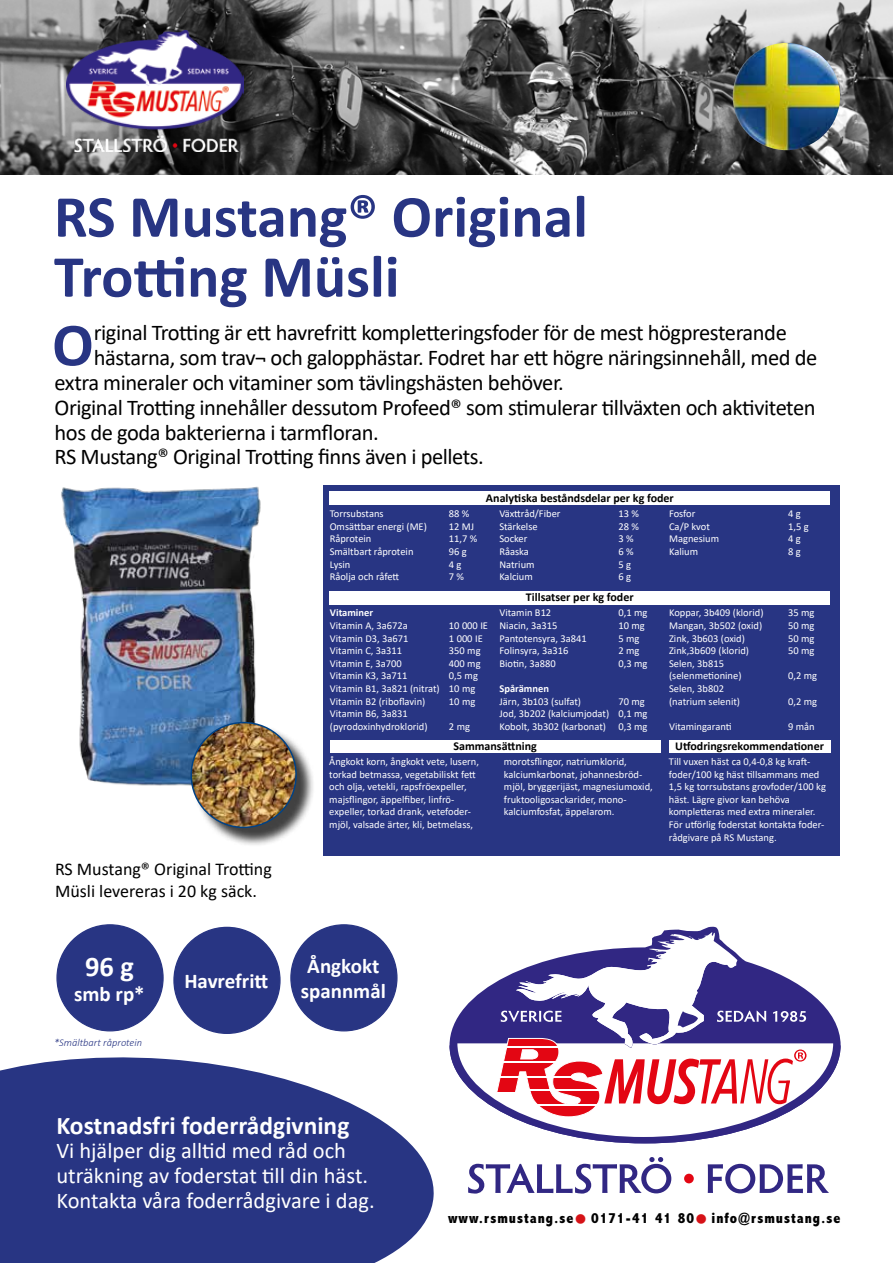
<style>
.page{position:relative;width:893px;height:1263px;background:#fff}
.page>*{position:absolute;margin:0;border:0;box-sizing:border-box;transform-origin:0 0}
.t1{font:700 61.5px "Calibri";color:#283583}
.t2{font:700 60px/60px "Calibri";color:#283583}
.t3{font:700 28.5px "Calibri";color:#fff}
.t4{font:700 25.5px "Calibri";color:#fff}
.t5{font:22.5px "Calibri";letter-spacing:-.02em;color:#000}
.t6{font:22.5px/24.8px "Calibri";color:#fff}
.t7{font:700 21px/25.2px "Calibri";color:#fff;text-align:center}
.t8{font:18px/21.6px "Calibri";color:#000}
.t9{font:800 condensed 15px "Abadi MT Pro";letter-spacing:.065em;color:#000}
.t10{font:700 12px "Calibri";color:#000}
.t11{font:10.5px/12.6px "Calibri";color:#fff}
.t12{font:italic 300 10.5px "Calibri";color:#283583}
.t13{font:700 10.5px "Calibri";color:#fff}
.s1{color:#d61217}
</style>
<div class="page">
<svg style="left:0;top:1057px;width:434px;height:206px;background:#434f93"></svg>
<svg style="left:468px;top:1157px;width:203px;height:36px"></svg>
<div style="left:684px;top:1174px;width:10px;height:9px;background:#e30613;border-radius:50%"></div>
<svg style="left:708px;top:1164px;width:121px;height:29px"></svg>
<svg style="left:449px;top:932px;width:392px;height:211px"></svg>
<img style="left:0;top:0;width:893px;height:174px">
<div style="left:323px;top:485px;width:517px;height:371px;background:#283583"></div>
<div style="left:330px;top:492px;width:500px;height:13px;background:#fff"></div>
<div style="left:330px;top:591px;width:500px;height:13px;background:#fff"></div>
<div style="left:330px;top:740px;width:330px;height:13px;background:#fff"></div>
<div style="left:669px;top:740px;width:161px;height:13px;background:#fff"></div>
<div style="left:174px;top:927px;width:106px;height:106px;background:#283583;border-radius:50%"></div>
<div style="left:291px;top:925px;width:106px;height:106px;background:#283583;border-radius:50%"></div>
<div style="left:57px;top:925px;width:106px;height:106px;background:#283583;border-radius:50%"></div>
<img style="left:733px;top:43px;width:107px;height:107px;border-radius:54px">
<img style="left:66px;top:31px;width:177px;height:121px">
<img style="left:61px;top:486px;width:200px;height:300px">
<div style="left:193px;top:724px;width:122px;height:123px;background:#000;opacity:.75"></div>
<img style="left:191px;top:722px;width:105px;height:105px;border-radius:52px">
<div style="left:190px;top:722px;width:107px;height:106px;border:2px solid #004286;border-radius:50%"></div>
<h2 class="t2" style="left:54px;top:186px;width:535px">RS Mustang® Original<br>Trotting Müsli</h2>
<h1 class="t1" style="left:52px;top:301px;width:43px">O</h1>
<h3 class="t5" style="left:94px;top:317px;width:695px">riginal Trotting är ett havrefritt kompletteringsfoder för de mest högpresterande</h3>
<h3 class="t5" style="left:94px;top:342px;width:725px">hästarna, som trav¬ och galopphästar. Fodret har ett högre näringsinnehåll, med de</h3>
<h3 class="t5" style="left:55px;top:367px;width:511px">extra mineraler och vitaminer som tävlingshästen behöver.</h3>
<h3 class="t5" style="left:55px;top:392px;width:763px">Original Trotting innehåller dessutom Profeed® som stimulerar tillväxten och aktiviteten</h3>
<h3 class="t5" style="left:55px;top:416px;width:326px">hos de goda bakterierna i tarmfloran.</h3>
<h3 class="t5" style="left:55px;top:441px;width:431px">RS Mustang® Original Trotting finns även i pellets.</h3>
<p class="t11" style="left:330px;top:507px;width:55px">Torrsubstans</p>
<p class="t11" style="left:449px;top:507px;width:22px">88 %</p>
<p class="t11" style="left:330px;top:520px;width:99px">Omsättbar energi (ME)</p>
<p class="t11" style="left:449px;top:520px;width:27px">12 MJ</p>
<p class="t11" style="left:330px;top:532px;width:43px">Råprotein</p>
<p class="t11" style="left:449px;top:532px;width:30px">11,7 %</p>
<p class="t11" style="left:330px;top:545px;width:85px">Smältbart råprotein</p>
<p class="t11" style="left:449px;top:545px;width:19px">96 g</p>
<p class="t11" style="left:330px;top:557px;width:22px">Lysin</p>
<p class="t11" style="left:449px;top:557px;width:14px">4 g</p>
<p class="t11" style="left:330px;top:570px;width:71px">Råolja och råfett</p>
<p class="t11" style="left:449px;top:570px;width:17px">7 %</p>
<p class="t10" style="left:486px;top:490px;width:189px">Analytiska beståndsdelar per kg foder</p>
<p class="t11" style="left:499px;top:507px;width:63px">Växttråd/Fiber</p>
<p class="t11" style="left:618px;top:507px;width:22px">13 %</p>
<p class="t11" style="left:499px;top:520px;width:40px">Stärkelse</p>
<p class="t11" style="left:618px;top:520px;width:22px">28 %</p>
<p class="t11" style="left:499px;top:532px;width:30px">Socker</p>
<p class="t11" style="left:618px;top:532px;width:17px">3 %</p>
<p class="t11" style="left:499px;top:545px;width:31px">Råaska</p>
<p class="t11" style="left:618px;top:545px;width:17px">6 %</p>
<p class="t11" style="left:499px;top:557px;width:37px">Natrium</p>
<p class="t11" style="left:618px;top:557px;width:14px">5 g</p>
<p class="t11" style="left:499px;top:570px;width:35px">Kalcium</p>
<p class="t11" style="left:618px;top:570px;width:14px">6 g</p>
<p class="t10" style="left:526px;top:589px;width:109px">Tillsatser per kg foder</p>
<p class="t11" style="left:669px;top:507px;width:28px">Fosfor</p>
<p class="t11" style="left:788px;top:507px;width:14px">4 g</p>
<p class="t11" style="left:669px;top:520px;width:42px">Ca/P kvot</p>
<p class="t11" style="left:788px;top:520px;width:22px">1,5 g</p>
<p class="t11" style="left:669px;top:532px;width:52px">Magnesium</p>
<p class="t11" style="left:788px;top:532px;width:14px">4 g</p>
<p class="t11" style="left:669px;top:545px;width:31px">Kalium</p>
<p class="t11" style="left:788px;top:545px;width:14px">8 g</p>
<p class="t13" style="left:330px;top:605px;width:45px">Vitaminer</p>
<p class="t11" style="left:330px;top:619px;width:79px">Vitamin A, 3a672a</p>
<p class="t11" style="left:449px;top:619px;width:41px">10 000 IE</p>
<p class="t11" style="left:330px;top:631px;width:80px">Vitamin D3, 3a671</p>
<p class="t11" style="left:449px;top:631px;width:35px">1 000 IE</p>
<p class="t11" style="left:330px;top:644px;width:74px">Vitamin C, 3a311</p>
<p class="t11" style="left:449px;top:644px;width:33px">350 mg</p>
<p class="t11" style="left:330px;top:657px;width:73px">Vitamin E, 3a700</p>
<p class="t11" style="left:449px;top:657px;width:33px">400 mg</p>
<p class="t11" style="left:330px;top:669px;width:79px">Vitamin K3, 3a711</p>
<p class="t11" style="left:330px;top:669px;width:150px;text-indent:119px">0,5 mg<br>Vitamin B1, 3a821 (nitrat) 10 mg<br>Vitamin B2 (riboflavin)</p>
<p class="t11" style="left:449px;top:694px;width:28px">10 mg</p>
<p class="t11" style="left:330px;top:707px;width:99px">Vitamin B6, 3a831 (pyrodoxinhydroklorid)</p>
<p class="t11" style="left:449px;top:720px;width:23px">2 mg</p>
<p class="t11" style="left:499px;top:606px;width:53px">Vitamin B12</p>
<p class="t11" style="left:619px;top:606px;width:30px">0,1 mg</p>
<p class="t11" style="left:499px;top:619px;width:59px">Niacin, 3a315</p>
<p class="t11" style="left:619px;top:619px;width:28px">10 mg</p>
<p class="t11" style="left:499px;top:631px;width:89px">Pantotensyra, 3a841</p>
<p class="t11" style="left:619px;top:631px;width:23px">5 mg</p>
<p class="t11" style="left:499px;top:644px;width:71px">Folinsyra, 3a316</p>
<p class="t11" style="left:619px;top:644px;width:23px">2 mg</p>
<p class="t11" style="left:499px;top:657px;width:58px">Biotin, 3a880</p>
<p class="t11" style="left:619px;top:657px;width:30px">0,3 mg</p>
<p class="t13" style="left:499px;top:681px;width:51px">Spårämnen</p>
<p class="t11" style="left:499px;top:694px;width:83px">Järn, 3b103 (sulfat)</p>
<p class="t11" style="left:499px;top:694px;width:150px;text-indent:119px">70 mg<br>Jod, 3b202 (kalciumjodat) 0,1 mg<br>Kobolt, 3b302 (karbonat) 0,3 mg</p>
<p class="t11" style="left:669px;top:606px;width:96px">Koppar, 3b409 (klorid)</p>
<p class="t11" style="left:788px;top:606px;width:28px">35 mg</p>
<p class="t11" style="left:669px;top:619px;width:95px">Mangan, 3b502 (oxid)</p>
<p class="t11" style="left:788px;top:619px;width:28px">50 mg</p>
<p class="t11" style="left:669px;top:631px;width:77px">Zink, 3b603 (oxid)</p>
<p class="t11" style="left:788px;top:631px;width:28px">50 mg</p>
<p class="t11" style="left:669px;top:644px;width:82px">Zink,3b609 (klorid)</p>
<p class="t11" style="left:788px;top:644px;width:28px">50 mg</p>
<p class="t11" style="left:669px;top:657px;width:74px">Selen, 3b815 (selenmetionine)</p>
<p class="t11" style="left:788px;top:669px;width:30px">0,2 mg</p>
<p class="t11" style="left:669px;top:682px;width:73px">Selen, 3b802 (natrium selenit)</p>
<p class="t11" style="left:788px;top:694px;width:30px">0,2 mg</p>
<p class="t11" style="left:669px;top:720px;width:64px">Vitamingaranti</p>
<p class="t11" style="left:788px;top:720px;width:28px">9 mån</p>
<h3 class="t8" style="left:55px;top:858px;width:218px">RS Mustang® Original Trotting<br>Müsli levereras i 20 kg säck.</h3>
<h3 class="t3" style="left:85px;top:946px;width:50px">96 g</h3>
<h3 class="t7" style="left:74px;top:981px;width:72px">smb rp*</h3>
<p class="t12" style="left:54px;top:1036px;width:90px">*Smältbart råprotein</p>
<h3 class="t7" style="left:184px;top:968px;width:85px">Havrefritt</h3>
<p class="t10" style="left:453px;top:738px;width:85px">Sammansättning</p>
<p class="t10" style="left:675px;top:738px;width:150px">Utfodringsrekommendationer</p>
<p class="t11" style="left:669px;top:755px;width:159px">Till vuxen häst ca 0,4-0,8 kg kraft&shy;foder/100 kg häst tillsammans med 1,5 kg torrsubstans grovfoder/100 kg häst. Lägre givor kan behöva kompletteras med extra mineraler.<br>För utförlig foderstat kontakta foder&shy;rådgivare på RS Mustang.</p>
<p class="t11" style="left:329px;top:755px;width:151px">Ångkokt korn, ångkokt vete, lusern, torkad betmassa, vegetabiliskt fett och olja, vetekli, rapsfröexpeller, majsflingor, äppelfiber, linfrö&shy;expeller, torkad drank, vetefoder&shy;mjöl, valsade ärter, kli, betmelass,</p>
<p class="t11" style="left:504px;top:755px;width:150px">morotsflingor, natriumklorid, kalciumkarbonat, johannesbröd&shy;mjöl, bryggerijäst, magnesiumoxid, fruktooligosackarider, mono&shy;kalciumfosfat, äppelarom.</p>
<h3 class="t7" style="left:301px;top:953px;width:87px">Ångkokt spannmål</h3>
<h3 class="t4" style="left:56px;top:1107px;width:294px">Kostnadsfri foderrådgivning</h3>
<h3 class="t6" style="left:56px;top:1138px;width:320px">Vi hjälper dig alltid med råd och uträkning av foderstat till din häst.<br>Kontakta våra foderrådgivare i dag.</h3>
<h3 class="t9" style="left:448px;top:1210px;width:394px">www.rsmustang.se<span class="s1">●</span> 0171-41 41 80<span class="s1">●</span> info@rsmustang.se</h3>
</div>
